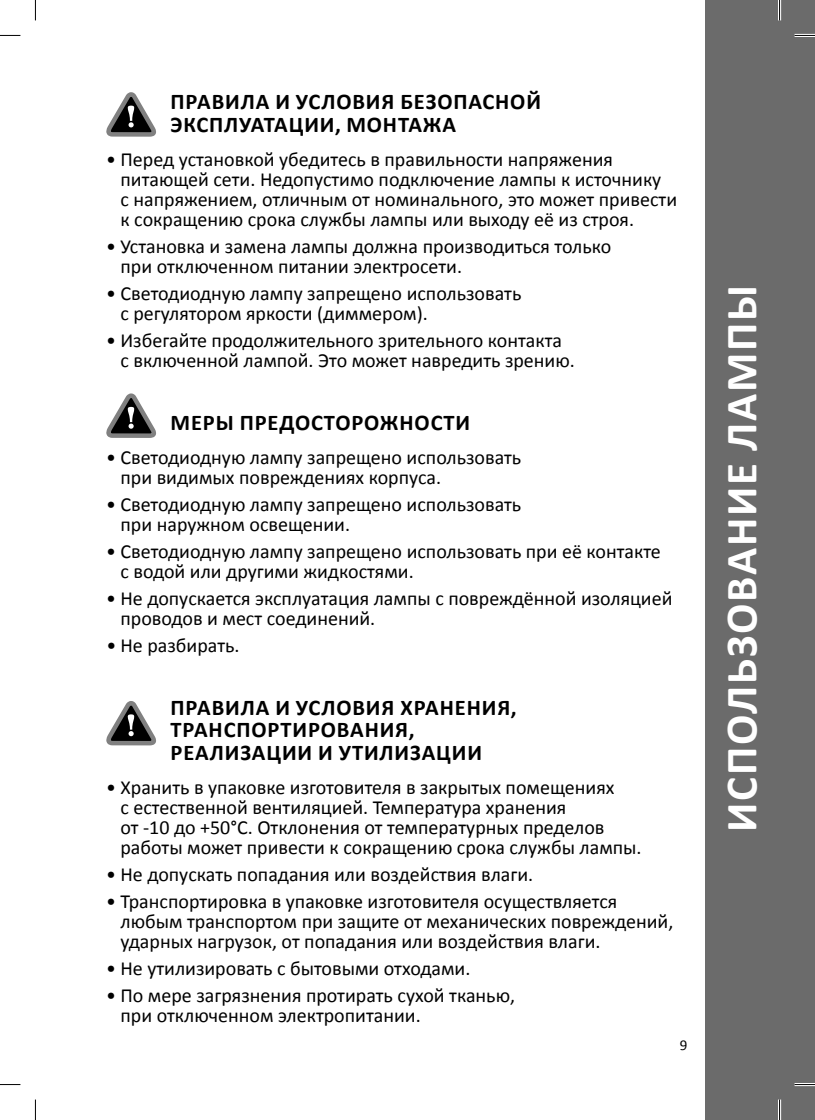
<style>
.page{position:relative;width:815px;height:1120px;background:#fff}
.page>*{position:absolute;margin:0;border:0;box-sizing:border-box;transform-origin:0 0}
.t1{font:700 45px "Calibri";letter-spacing:.04em;color:#fff}
.t2{font:700 22.5px/22.5px "Calibri";letter-spacing:.04em;color:#000}
.t3{font:20px/20px "Calibri";color:#000}
.t4{font:15px "Calibri";color:#000}
</style>
<div class="page">
<div style="left:705px;top:0;width:110px;height:1120px;background:#6b6b6b"></div>
<svg style="left:106px;top:92px;width:50px;height:45px"></svg>
<svg style="left:106px;top:393px;width:50px;height:45px"></svg>
<svg style="left:106px;top:701px;width:50px;height:45px"></svg>
<hr style="left:795px;top:34px;width:20px;height:3px;background:#fff">
<hr style="left:795px;top:1083px;width:20px;height:3px;background:#fff">
<hr style="left:778px;top:0;width:3px;height:20px;background:#fff">
<hr style="left:778px;top:1099px;width:3px;height:21px;background:#fff">
<svg style="left:0;top:35px;width:20px;height:1px"></svg>
<svg style="left:795px;top:35px;width:20px;height:1px"></svg>
<svg style="left:0;top:1084px;width:20px;height:1px"></svg>
<svg style="left:795px;top:1084px;width:20px;height:1px"></svg>
<svg style="left:35px;top:0;width:1px;height:20px"></svg>
<svg style="left:35px;top:1099px;width:1px;height:21px"></svg>
<svg style="left:779px;top:0;width:1px;height:20px"></svg>
<svg style="left:779px;top:1099px;width:1px;height:21px"></svg>
<p class="t2" style="left:171px;top:92px;width:372px">ПРАВИЛА И УСЛОВИЯ БЕЗОПАСНОЙ<br>ЭКСПЛУАТАЦИИ, МОНТАЖА</p>
<p class="t3" style="left:120px;top:151px;width:558px;text-indent:-14px">• Перед установкой убедитесь в правильности напряжения питающей сети. Недопустимо подключение лампы к источнику<br>с напряжением, отличным от номинального, это может привести к сокращению срока службы лампы или выходу её из строя.</p>
<p class="t3" style="left:120px;top:238px;width:492px;text-indent:-14px">• Установка и замена лампы должна производиться только при отключенном питании электросети.</p>
<p class="t3" style="left:121px;top:285px;width:402px;text-indent:-14px">• Светодиодную лампу запрещено использовать с регулятором яркости (диммером).</p>
<p class="t3" style="left:120px;top:332px;width:456px;text-indent:-14px">• Избегайте продолжительного зрительного контакта с включенной лампой. Это может навредить зрению.</p>
<p class="t2" style="left:171px;top:413px;width:301px">МЕРЫ ПРЕДОСТОРОЖНОСТИ</p>
<p class="t3" style="left:120px;top:449px;width:402px;text-indent:-14px">• Светодиодную лампу запрещено использовать при видимых повреждениях корпуса.</p>
<p class="t3" style="left:120px;top:496px;width:402px;text-indent:-14px">• Светодиодную лампу запрещено использовать при наружном освещении.</p>
<p class="t3" style="left:120px;top:543px;width:542px;text-indent:-14px">• Светодиодную лампу запрещено использовать при её контакте с водой или другими жидкостями.</p>
<p class="t3" style="left:120px;top:590px;width:554px;text-indent:-14px">• Не допускается эксплуатация лампы с повреждённой изоляцией проводов и мест соединений.</p>
<p class="t3" style="left:106px;top:637px;width:135px">• Не разбирать.</p>
<p class="t2" style="left:171px;top:698px;width:347px">ПРАВИЛА И УСЛОВИЯ ХРАНЕНИЯ,<br>ТРАНСПОРТИРОВАНИЯ,<br>РЕАЛИЗАЦИИ И УТИЛИЗАЦИИ</p>
<p class="t3" style="left:120px;top:779px;width:523px;text-indent:-14px">• Хранить в упаковке изготовителя в закрытых помещениях<br>с естественной вентиляцией. Температура хранения<br>от -10 до +50°C. Отклонения от температурных пределов работы может привести к сокращению срока службы лампы.</p>
<p class="t3" style="left:106px;top:866px;width:428px">• Не допускать попадания или воздействия влаги.</p>
<p class="t3" style="left:120px;top:893px;width:554px;text-indent:-14px">• Транспортировка в упаковке изготовителя осуществляется любым транспортом при защите от механических повреждений, ударных нагрузок, от попадания или воздействия влаги.</p>
<p class="t3" style="left:106px;top:960px;width:366px">• Не утилизировать с бытовыми отходами.</p>
<p class="t3" style="left:120px;top:987px;width:396px;text-indent:-14px">• По мере загрязнения протирать сухой тканью, при отключенном электропитании.</p>
<p class="t4" style="left:680px;top:1038px;width:9px">9</p>
<h1 class="t1" style="left:723px;top:832px;width:548px;rotate:-90deg">ИСПОЛЬЗОВАНИЕ ЛАМПЫ</h1>
</div>
